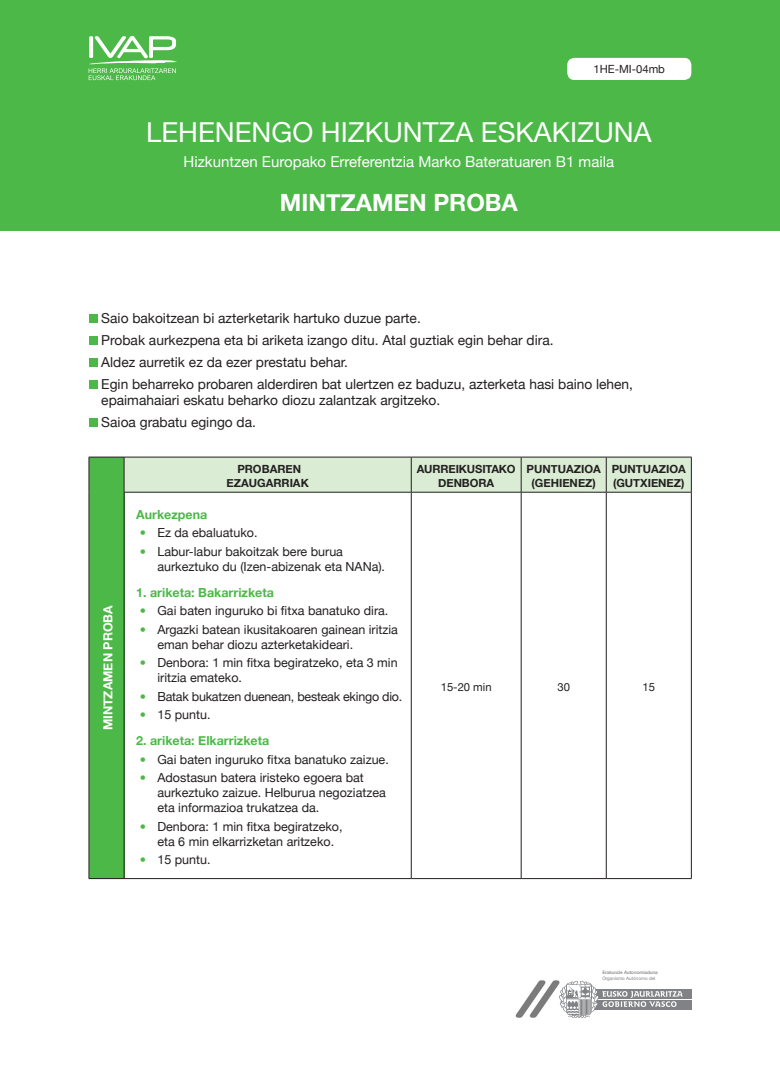
<style>
.page{position:relative;width:780px;height:1088px;background:#fff}
.page>*{position:absolute;margin:0;border:0;box-sizing:border-box;transform-origin:0 0}
.t1{font:27.5px "Helvetica Neue";color:#fff}
.t2{font:700 23.75px "Helvetica Neue";color:#fff}
.t3{font:15px "Helvetica Neue";color:#fff}
.t4{font:13.75px/16.5px "Helvetica Neue";color:#231f20}
.t5{font:12.5px/15px "Helvetica Neue";color:#231f20}
.Binetak{font:700 12.5px "Helvetica Neue";color:#4cb848}
.t6{font:12.5px "Helvetica Neue";letter-spacing:-.02em;color:#231f20}
.t7{font:700 12.5px "Helvetica Neue";color:#fff}
.t8{font:700 11.25px/13.5px "Helvetica Neue";color:#231f20;text-align:center}
.t9{font:11.25px "Helvetica Neue";color:#231f20}
.t10{font:500 4.62px "Helvetica Neue";color:#808285}
.t11{font:4.62px "Helvetica Neue";color:#808285}
.s1{font-weight:700;color:#4cb848}
</style>
<div class="page">
<div style="left:0;top:0;width:780px;height:230px;background:#4cb848"></div>
<svg style="left:89px;top:36px;width:88px;height:44px"></svg>
<img style="left:515px;top:980px;width:43px;height:38px">
<svg style="left:586px;top:987px;width:106px;height:24px"></svg>
<hr style="left:587px;top:999px;width:104px;height:1px;background:#fff">
<svg style="left:558px;top:980px;width:124px;height:38px"></svg>
<div style="left:89px;top:314px;width:8px;height:9px;background:#4cb848"></div>
<div style="left:89px;top:336px;width:8px;height:9px;background:#4cb848"></div>
<div style="left:89px;top:358px;width:8px;height:9px;background:#4cb848"></div>
<div style="left:89px;top:380px;width:8px;height:9px;background:#4cb848"></div>
<div style="left:89px;top:418px;width:8px;height:9px;background:#4cb848"></div>
<div style="left:89px;top:457px;width:35px;height:421px;background:#4cb848"></div>
<div style="left:125px;top:458px;width:566px;height:34px;background:#daecd4"></div>
<hr style="left:124px;top:457px;width:287px;height:1px;background:#231f20">
<hr style="left:411px;top:457px;width:110px;height:1px;background:#231f20">
<hr style="left:411px;top:457px;width:1px;height:35px;background:#231f20">
<hr style="left:521px;top:457px;width:85px;height:1px;background:#231f20">
<hr style="left:521px;top:457px;width:1px;height:35px;background:#231f20">
<hr style="left:606px;top:457px;width:85px;height:1px;background:#231f20">
<hr style="left:606px;top:457px;width:1px;height:35px;background:#231f20">
<hr style="left:691px;top:457px;width:1px;height:35px;background:#231f20">
<hr style="left:124px;top:492px;width:287px;height:1px;background:#231f20">
<hr style="left:411px;top:492px;width:110px;height:1px;background:#231f20">
<hr style="left:411px;top:492px;width:1px;height:386px;background:#231f20">
<hr style="left:521px;top:492px;width:85px;height:1px;background:#231f20">
<hr style="left:521px;top:492px;width:1px;height:386px;background:#231f20">
<hr style="left:606px;top:492px;width:85px;height:1px;background:#231f20">
<hr style="left:606px;top:492px;width:1px;height:386px;background:#231f20">
<hr style="left:691px;top:492px;width:1px;height:386px;background:#231f20">
<hr style="left:124px;top:878px;width:287px;height:1px;background:#231f20">
<hr style="left:411px;top:878px;width:110px;height:1px;background:#231f20">
<hr style="left:521px;top:878px;width:85px;height:1px;background:#231f20">
<hr style="left:606px;top:878px;width:85px;height:1px;background:#231f20">
<hr style="left:89px;top:457px;width:35px;height:1px;background:#231f20">
<hr style="left:89px;top:457px;width:1px;height:35px;background:#231f20">
<hr style="left:124px;top:457px;width:1px;height:35px;background:#231f20">
<hr style="left:89px;top:492px;width:1px;height:386px;background:#231f20">
<hr style="left:124px;top:492px;width:1px;height:386px;background:#231f20">
<hr style="left:89px;top:878px;width:35px;height:1px;background:#231f20">
<div style="left:567px;top:58px;width:124px;height:22px;background:#fff;border-radius:7px"></div>
<p class="t9" style="left:593px;top:62px;width:73px">1HE-MI-04mb</p>
<h1 class="t1" style="left:146px;top:115px;width:507px">LEHENENGO HIZKUNTZA ESKAKIZUNA</h1>
<p class="t3" style="left:183px;top:153px;width:432px">Hizkuntzen Europako Erreferentzia Marko Bateratuaren B1 maila</p>
<h2 class="t2" style="left:280px;top:188px;width:239px">MINTZAMEN PROBA</h2>
<p class="t4" style="left:101px;top:310px;width:321px">Saio bakoitzean bi azterketarik hartuko duzue parte.</p>
<p class="t4" style="left:101px;top:332px;width:454px">Probak aurkezpena eta bi ariketa izango ditu. Atal guztiak egin behar dira.</p>
<p class="t4" style="left:101px;top:353px;width:248px">Aldez aurretik ez da ezer prestatu behar.</p>
<p class="t4" style="left:101px;top:375px;width:533px">Egin beharreko probaren alderdiren bat ulertzen ez baduzu, azterketa hasi baino lehen, epaimahaiari eskatu beharko diozu zalantzak argitzeko.</p>
<p class="t4" style="left:101px;top:414px;width:156px">Saioa grabatu egingo da.</p>
<p class="t7" style="left:100px;top:730px;width:127px;rotate:-90deg">MINTZAMEN PROBA</p>
<p class="t8" style="left:226px;top:462px;width:84px">PROBAREN<br>EZAUGARRIAK</p>
<p class="t8" style="left:416px;top:462px;width:100px">AURREIKUSITAKO<br>DENBORA</p>
<p class="t8" style="left:526px;top:462px;width:76px">PUNTUAZIOA (GEHIENEZ)</p>
<p class="t8" style="left:611px;top:462px;width:76px;text-align:left">PUNTUAZIOA (GUTXIENEZ)</p>
<p class="Binetak" style="left:136px;top:507px;width:73px">Aurkezpena</p>
<p class="t5" style="left:140px;top:525px;width:119px"><span class="s1">•</span> Ez da ebaluatuko.</p>
<p class="t5" style="left:157px;top:544px;width:229px;text-indent:-18px"><span class="s1">•</span> Labur-labur bakoitzak bere burua aurkeztuko du (Izen-abizenak eta NANa).</p>
<p class="Binetak" style="left:136px;top:584px;width:139px">1. ariketa: Bakarrizketa</p>
<p class="t5" style="left:140px;top:603px;width:250px"><span class="s1">•</span> Gai baten inguruko bi fitxa banatuko dira.</p>
<p class="t5" style="left:157px;top:621px;width:242px;text-indent:-18px"><span class="s1">•</span> Argazki batean ikusitakoaren gainean iritzia eman behar diozu azterketakideari.</p>
<p class="t5" style="left:157px;top:655px;width:242px;text-indent:-18px"><span class="s1">•</span> Denbora: 1 min fitxa begiratzeko, eta 3 min iritzia emateko.</p>
<p class="t6" style="left:140px;top:689px;width:264px"><span class="s1">•</span> Batak bukatzen duenean, besteak ekingo dio.</p>
<p class="t5" style="left:140px;top:707px;width:72px"><span class="s1">•</span> 15 puntu.</p>
<p class="Binetak" style="left:136px;top:733px;width:135px">2. ariketa: Elkarrizketa</p>
<p class="t5" style="left:140px;top:751px;width:250px"><span class="s1">•</span> Gai baten inguruko fitxa banatuko zaizue.</p>
<p class="t5" style="left:157px;top:770px;width:230px;text-indent:-18px"><span class="s1">•</span> Adostasun batera iristeko egoera bat aurkeztuko zaizue. Helburua negoziatzea eta informazioa trukatzea da.</p>
<p class="t5" style="left:157px;top:818px;width:186px;text-indent:-18px"><span class="s1">•</span> Denbora: 1 min fitxa begiratzeko, eta 6 min elkarrizketan aritzeko.</p>
<p class="t5" style="left:140px;top:852px;width:72px"><span class="s1">•</span> 15 puntu.</p>
<p class="t9" style="left:441px;top:680px;width:52px">15-20 min</p>
<p class="t9" style="left:557px;top:680px;width:14px">30</p>
<p class="t9" style="left:642px;top:680px;width:14px">15</p>
<p class="t10" style="left:602px;top:969px;width:57px">Erakunde Autonomiaduna</p>
<p class="t11" style="left:602px;top:974px;width:54px">Organismo Autónomo del</p>
</div>
